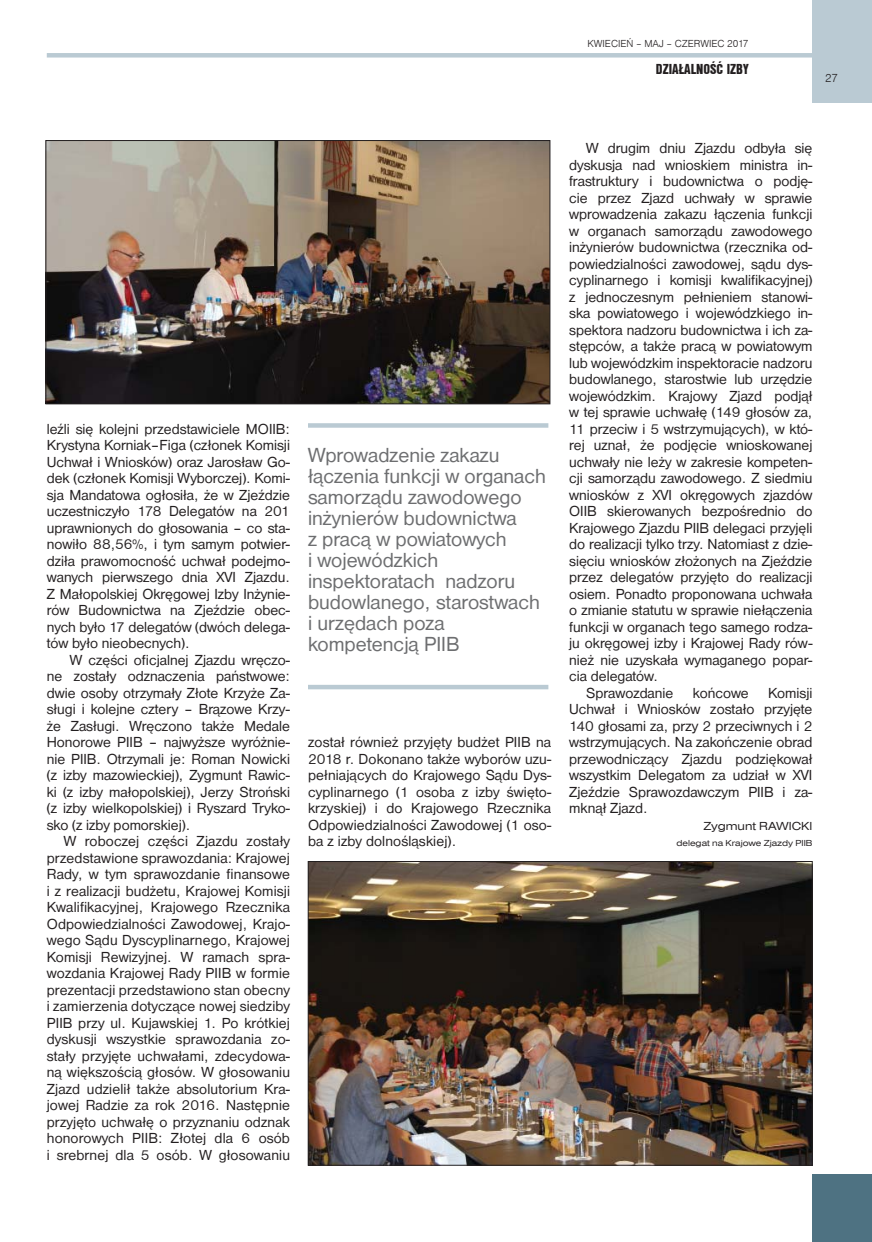
<style>
.page{position:relative;width:872px;height:1242px;background:#fff}
.page>*{position:absolute;margin:0;border:0;box-sizing:border-box;transform-origin:0 0}
.t1{font:21px/21px "Nimbus San D";color:#6d6e70}
.t2{font:15px/16.5px "Nimbus San D";color:#231f20;text-align:justify}
.t3{font:15px "Nimbus San D Blac Cond";color:#231f20}
.t4{font:12px "Nimbus San D Regu Exte";color:#231f20}
.t5{font:12px "Nimbus San D Ligh";color:#231f20}
.t6{font:10.5px "Nimbus San D Ligh";color:#231f20}
.t7{font:9px "Nimbus San D Regu Exte";color:#231f20}
</style>
<div class="page">
<div style="left:812px;top:1174px;width:60px;height:67px;background:#4e7282"></div>
<div style="left:47px;top:53px;width:765px;height:5px;background:#bacad3"></div>
<div style="left:812px;top:0;width:60px;height:102px;background:#bacad3"></div>
<div style="left:308px;top:423px;width:240px;height:5px;background:#bacad3"></div>
<hr style="left:308px;top:685px;width:240px;height:4px;background:#bacad3">
<img style="left:310px;top:863px;width:500px;height:300px">
<div style="left:308px;top:861px;width:504px;height:304px;border:1px solid #231f20"></div>
<img style="left:48px;top:142px;width:500px;height:260px">
<div style="left:46px;top:140px;width:504px;height:264px;border:1px solid #231f20"></div>
<p class="t6" style="left:587px;top:37px;width:163px">KWIECIEŃ – MAJ – CZERWIEC 2017</p>
<p class="t3" style="left:656px;top:60px;width:94px">DZIAŁALNOŚĆ IZBY</p>
<p class="t5" style="left:825px;top:71px;width:14px">27</p>
<p class="t2" style="left:47px;top:420px;width:245px">leźli się kolejni przedstawiciele MOIIB:<br>Krystyna Korniak–Figa (członek Komisji Uchwał i Wniosków) oraz Jarosław Go&shy;dek (członek Komisji Wyborczej). Komi&shy;sja Mandatowa ogłosiła, że w Zjeździe uczestniczyło 178 Delegatów na 201 uprawnionych do głosowania – co sta&shy;nowiło 88,56%, i tym samym potwier&shy;dziła prawomocność uchwał podejmo&shy;wanych pierwszego dnia XVI Zjazdu.<br>Z Małopolskiej Okręgowej Izby Inżynie&shy;rów Budownictwa na Zjeździe obec&shy;nych było 17 delegatów (dwóch delega&shy;tów było nieobecnych).</p>
<p class="t2" style="left:47px;top:651px;width:245px;text-indent:23px">W części oficjalnej Zjazdu wręczo&shy;ne zostały odznaczenia państwowe: dwie osoby otrzymały Złote Krzyże Za&shy;sługi i kolejne cztery – Brązowe Krzy&shy;że Zasługi. Wręczono także Medale Honorowe PIIB – najwyższe wyróżnie&shy;nie PIIB. Otrzymali je: Roman Nowicki (z izby mazowieckiej), Zygmunt Rawic&shy;ki (z izby małopolskiej), Jerzy Stroński (z izby wielkopolskiej) i Ryszard Tryko&shy;sko (z izby pomorskiej).</p>
<p class="t2" style="left:47px;top:833px;width:245px;text-indent:17px">W roboczej części Zjazdu zostały przedstawione sprawozdania: Krajowej Rady, w tym sprawozdanie finansowe i z realizacji budżetu, Krajowej Komisji Kwalifikacyjnej, Krajowego Rzecznika Odpowiedzialności Zawodowej, Krajo&shy;wego Sądu Dyscyplinarnego, Krajowej Komisji Rewizyjnej. W ramach spra&shy;wozdania Krajowej Rady PIIB w formie prezentacji przedstawiono stan obecny i zamierzenia dotyczące nowej siedziby PIIB przy ul. Kujawskiej 1. Po krótkiej dyskusji wszystkie sprawozdania zo&shy;stały przyjęte uchwałami, zdecydowa&shy;ną większością głosów. W głosowaniu Zjazd udzielił także absolutorium Kra&shy;jowej Radzie za rok 2016. Następnie przyjęto uchwałę o przyznaniu odznak honorowych PIIB: Złotej dla 6 osób i srebrnej dla 5 osób. W głosowaniu</p>
<h1 class="t1" style="left:308px;top:444px;width:239px">Wprowadzenie zakazu łączenia funkcji w organach samorządu zawodowego inżynierów budownictwa<br>z pracą w powiatowych<br>i wojewódzkich inspektoratach nadzoru budowlanego, starostwach i urzędach poza kompetencją PIIB</h1>
<p class="t2" style="left:308px;top:734px;width:245px">został również przyjęty budżet PIIB na 2018 r. Dokonano także wyborów uzu&shy;pełniających do Krajowego Sądu Dys&shy;cyplinarnego (1 osoba z izby święto&shy;krzyskiej) i do Krajowego Rzecznika Odpowiedzialności Zawodowej (1 oso&shy;ba z izby dolnośląskiej).</p>
<p class="t2" style="left:586px;top:140px;width:228px">W drugim dniu Zjazdu odbyła się</p>
<p class="t2" style="left:569px;top:156px;width:245px">dyskusja nad wnioskiem ministra in-</p>
<p class="t2" style="left:569px;top:173px;width:245px">frastruktury i budownictwa o podję-</p>
<p class="t2" style="left:569px;top:189px;width:245px">cie przez Zjazd uchwały w sprawie</p>
<p class="t2" style="left:569px;top:206px;width:245px">wprowadzenia zakazu łączenia funkcji</p>
<p class="t2" style="left:569px;top:222px;width:245px">w organach samorządu zawodowego</p>
<p class="t2" style="left:569px;top:239px;width:245px">inżynierów budownictwa (rzecznika od-</p>
<p class="t2" style="left:569px;top:255px;width:245px">powiedzialności zawodowej, sądu dys-</p>
<p class="t2" style="left:569px;top:272px;width:245px">cyplinarnego i komisji kwalifikacyjnej)</p>
<p class="t2" style="left:569px;top:288px;width:245px">z jednoczesnym pełnieniem stanowi-</p>
<p class="t2" style="left:569px;top:305px;width:245px">ska powiatowego i wojewódzkiego in-</p>
<p class="t2" style="left:569px;top:321px;width:245px">spektora nadzoru budownictwa i ich za-</p>
<p class="t2" style="left:569px;top:338px;width:245px">stępców, a także pracą w powiatowym</p>
<p class="t2" style="left:569px;top:354px;width:245px">lub wojewódzkim inspektoracie nadzoru</p>
<p class="t2" style="left:569px;top:371px;width:245px">budowlanego, starostwie lub urzędzie</p>
<p class="t2" style="left:569px;top:387px;width:245px">wojewódzkim. Krajowy Zjazd podjął</p>
<p class="t2" style="left:569px;top:404px;width:245px">w tej sprawie uchwałę (149 głosów za,</p>
<p class="t2" style="left:569px;top:420px;width:245px">11 przeciw i 5 wstrzymujących), w któ-</p>
<p class="t2" style="left:569px;top:437px;width:245px">rej uznał, że podjęcie wnioskowanej</p>
<p class="t2" style="left:569px;top:453px;width:245px">uchwały nie leży w zakresie kompeten-</p>
<p class="t2" style="left:569px;top:470px;width:245px">cji samorządu zawodowego. Z siedmiu</p>
<p class="t2" style="left:569px;top:486px;width:245px">wniosków z XVI okręgowych zjazdów</p>
<p class="t2" style="left:569px;top:503px;width:245px">OIIB skierowanych bezpośrednio do</p>
<p class="t2" style="left:569px;top:519px;width:245px">Krajowego Zjazdu PIIB delegaci przyjęli</p>
<p class="t2" style="left:569px;top:536px;width:245px">do realizacji tylko trzy. Natomiast z dzie-</p>
<p class="t2" style="left:569px;top:552px;width:245px">sięciu wniosków złożonych na Zjeździe</p>
<p class="t2" style="left:569px;top:569px;width:245px">przez delegatów przyjęto do realizacji</p>
<p class="t2" style="left:569px;top:585px;width:245px">osiem. Ponadto proponowana uchwała</p>
<p class="t2" style="left:569px;top:602px;width:245px">o zmianie statutu w sprawie niełączenia</p>
<p class="t2" style="left:569px;top:618px;width:245px">funkcji w organach tego samego rodza-</p>
<p class="t2" style="left:569px;top:635px;width:245px">ju okręgowej izby i Krajowej Rady rów-</p>
<p class="t2" style="left:569px;top:651px;width:245px">nież nie uzyskała wymaganego popar-</p>
<p class="t2" style="left:569px;top:668px;width:90px">cia delegatów.</p>
<p class="t2" style="left:586px;top:684px;width:89px">Sprawozdanie</p>
<p class="t2" style="left:693px;top:684px;width:57px">końcowe</p>
<p class="t2" style="left:569px;top:684px;width:245px;text-indent:199px">Komisji Uchwał i Wniosków zostało przyjęte 140 głosami za, przy 2 przeciwnych i 2 wstrzymujących. Na zakończenie obrad przewodniczący Zjazdu podziękował wszystkim Delegatom za udział w XVI Zjeździe Sprawozdawczym PIIB i za&shy;mknął Zjazd.</p>
<p class="t4" style="left:703px;top:818px;width:110px">Zygmunt RAWICKI</p>
<p class="t7" style="left:676px;top:838px;width:137px">delegat na Krajowe Zjazdy PIIB</p>
</div>
